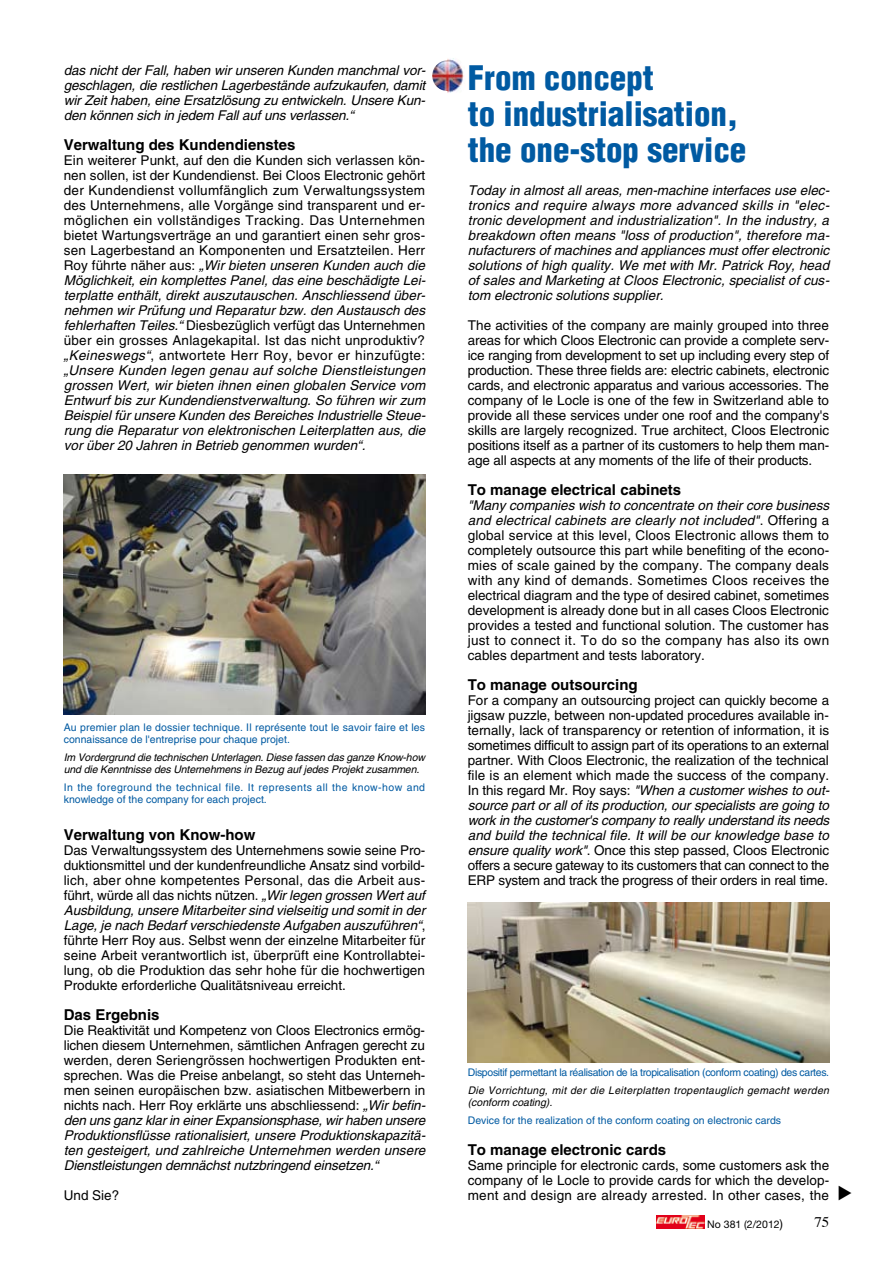
<style>
.page{position:relative;width:893px;height:1263px;background:#fff}
.page>*{position:absolute;margin:0;border:0;box-sizing:border-box;transform-origin:0 0}
.t1{font:900 condensed 33px/36px "Helvetica";color:#005aa2}
.t2{font:700 15px "Helvetica";color:#000}
.t3{font:13.5px/15px "Helvetica";color:#000;text-align:justify}
.t4{font:italic 13.5px/15px "Helvetica";color:#000;text-align:justify}
.t5{font:10.5px/12px "Helvetica";color:#005aa2}
.t6{font:italic 10.5px/12px "Helvetica";letter-spacing:-.01em;color:#000}
.t7{font:10.5px/12px "Helvetica";letter-spacing:.04em;color:#005aa2}
.t8{font:italic 10.5px/12px "Helvetica";letter-spacing:.03em;color:#000}
.t9{font:10.5px "Helvetica";letter-spacing:-.03em;color:#005aa2}
.t10{font:10.5px "Helvetica Neue";color:#000}
.s1{font-style:normal}
.s2{font-style:italic}
.s3{font-size:12px}
</style>
<div class="page">
<svg style="left:656px;top:1215px;width:1px;height:13px"></svg>
<img style="left:657px;top:1215px;width:47px;height:13px">
<img style="left:64px;top:475px;width:361px;height:239px">
<img style="left:432px;top:58px;width:32px;height:35px">
<img style="left:468px;top:902px;width:361px;height:161px">
<p class="t4" style="left:64px;top:63px;width:363px">das nicht der Fall, haben wir unseren Kunden manchmal vor&shy;geschlagen, die restlichen Lagerbestände aufzukaufen, damit wir Zeit haben, eine Ersatzlösung zu entwickeln. Unsere Kun&shy;den können sich in jedem Fall auf uns verlassen.“</p>
<p class="t2" style="left:64px;top:135px;width:233px">Verwaltung des Kundendienstes</p>
<p class="t4" style="left:64px;top:153px;width:363px"><span class="s1">Ein weiterer Punkt, auf den die Kunden sich verlassen kön&shy;nen sollen, ist der Kundendienst. Bei Cloos Electronic gehört der Kundendienst vollumfänglich zum Verwaltungssystem des Unternehmens, alle Vorgänge sind transparent und er&shy;möglichen ein vollständiges Tracking. Das Unternehmen bietet Wartungsverträge an und garantiert einen sehr gros&shy;sen Lagerbestand an Komponenten und Ersatzteilen. Herr Roy führte näher aus:</span> „Wir bieten unseren Kunden auch die Möglichkeit, ein komplettes Panel, das eine beschädigte Lei&shy;terplatte enthält, direkt auszutauschen. Anschliessend über&shy;nehmen wir Prüfung und Reparatur bzw. den Austausch des fehlerhaften Teiles.“ <span class="s1">Diesbezüglich verfügt das Unternehmen über ein grosses Anlagekapital. Ist das nicht unproduktiv? </span>„Keineswegs“<span class="s1">, antwortete Herr Roy, bevor er hinzufügte: </span>„Unsere Kunden legen genau auf solche Dienstleistungen grossen Wert, wir bieten ihnen einen globalen Service vom Entwurf bis zur Kundendienstverwaltung. So führen wir zum Beispiel für unsere Kunden des Bereiches Industrielle Steue&shy;rung die Reparatur von elektronischen Leiterplatten aus, die vor über 20 Jahren in Betrieb genommen wurden“.</p>
<p class="t5" style="left:64px;top:721px;width:363px">Au premier plan le dossier technique. Il représente tout le savoir faire et les connaissance de l'entreprise pour chaque projet.</p>
<p class="t6" style="left:64px;top:751px;width:363px">Im Vordergrund die technischen Unterlagen. Diese fassen das ganze Know-how und die Kenntnisse des Unternehmens in Bezug auf jedes Projekt zusammen.</p>
<p class="t7" style="left:64px;top:781px;width:363px">In the foreground the technical file. It represents all the know-how and knowledge of the company for each project.</p>
<p class="t2" style="left:64px;top:825px;width:193px">Verwaltung von Know-how</p>
<p class="t3" style="left:64px;top:843px;width:363px">Das Verwaltungssystem des Unternehmens sowie seine Pro&shy;duktionsmittel und der kundenfreundliche Ansatz sind vorbild&shy;lich, aber ohne kompetentes Personal, das die Arbeit aus&shy;führt, würde all das nichts nützen. <span class="s2">„Wir legen grossen Wert auf Ausbildung, unsere Mitarbeiter sind vielseitig und somit in der Lage, je nach Bedarf verschiedenste Aufgaben auszuführen“</span>, führte Herr Roy aus. Selbst wenn der einzelne Mitarbeiter für seine Arbeit verantwortlich ist, überprüft eine Kontrollabtei&shy;lung, ob die Produktion das sehr hohe für die hochwertigen Produkte erforderliche Qualitätsniveau erreicht.</p>
<p class="t2" style="left:64px;top:1005px;width:97px">Das Ergebnis</p>
<p class="t3" style="left:64px;top:1023px;width:363px">Die Reaktivität und Kompetenz von Cloos Electronics ermög&shy;lichen diesem Unternehmen, sämtlichen Anfragen gerecht zu werden, deren Seriengrössen hochwertigen Produkten ent&shy;sprechen. Was die Preise anbelangt, so steht das Unterneh&shy;men seinen europäischen bzw. asiatischen Mitbewerbern in nichts nach. Herr Roy erklärte uns abschliessend: <span class="s2">„Wir befin&shy;den uns ganz klar in einer Expansionsphase, wir haben unsere Produktionsflüsse rationalisiert, unsere Produktionskapazitä&shy;ten gesteigert, und zahlreiche Unternehmen werden unsere Dienstleistungen demnächst nutzbringend einsetzen.“</span></p>
<p class="t3" style="left:64px;top:1188px;width:57px">Und Sie?</p>
<h1 class="t1" style="left:468px;top:60px;width:280px">From concept<br>to industrialisation, the one-stop service</h1>
<p class="t4" style="left:468px;top:183px;width:363px">Today in almost all areas, men-machine interfaces use elec&shy;tronics and require always more advanced skills in "elec&shy;tronic development and industrialization". In the industry, a breakdown often means "loss of production", therefore ma&shy;nufacturers of machines and appliances must offer electronic solutions of high quality. We met with Mr. Patrick Roy, head of sales and Marketing at Cloos Electronic, specialist of cus&shy;tom electronic solutions supplier.</p>
<p class="t3" style="left:468px;top:318px;width:363px">The activities of the company are mainly grouped into three areas for which Cloos Electronic can provide a complete serv&shy;ice ranging from development to set up including every step of production. These three fields are: electric cabinets, electronic cards, and electronic apparatus and various accessories. The company of le Locle is one of the few in Switzerland able to provide all these services under one roof and the company's skills are largely recognized. True architect, Cloos Electronic positions itself as a partner of its customers to help them man&shy;age all aspects at any moments of the life of their products.</p>
<p class="t2" style="left:468px;top:480px;width:215px">To manage electrical cabinets</p>
<p class="t3" style="left:468px;top:498px;width:363px"><span class="s2">"Many companies wish to concentrate on their core business and electrical cabinets are clearly not included"</span>. Offering a global service at this level, Cloos Electronic allows them to completely outsource this part while benefiting of the econo&shy;mies of scale gained by the company. The company deals with any kind of demands. Sometimes Cloos receives the electrical diagram and the type of desired cabinet, sometimes development is already done but in all cases Cloos Electronic provides a tested and functional solution. The customer has just to connect it. To do so the company has also its own cables department and tests laboratory.</p>
<p class="t2" style="left:468px;top:675px;width:172px">To manage outsourcing</p>
<p class="t3" style="left:468px;top:693px;width:363px">For a company an outsourcing project can quickly become a jigsaw puzzle, between non-updated procedures available in&shy;ternally, lack of transparency or retention of information, it is sometimes difficult to assign part of its operations to an external partner. With Cloos Electronic, the realization of the technical file is an element which made the success of the company.<br>In this regard Mr. Roy says: <span class="s2">"When a customer wishes to out&shy;source part or all of its production, our specialists are going to work in the customer's company to really understand its needs and build the technical file. It will be our knowledge base to ensure quality work"</span>. Once this step passed, Cloos Electronic offers a secure gateway to its customers that can connect to the ERP system and track the progress of their orders in real time.</p>
<p class="t9" style="left:468px;top:1066px;width:363px">Dispositif permettant la réalisation de la tropicalisation (conform coating) des cartes.</p>
<p class="t8" style="left:468px;top:1084px;width:363px">Die Vorrichtung, mit der die Leiterplatten tropentauglich gemacht werden (conform coating).</p>
<p class="t5" style="left:468px;top:1114px;width:315px">Device for the realization of the conform coating on electronic cards</p>
<p class="t2" style="left:468px;top:1140px;width:200px">To manage electronic cards</p>
<p class="t3" style="left:468px;top:1158px;width:363px">Same principle for electronic cards, some customers ask the company of le Locle to provide cards for which the develop&shy;ment and design are already arrested. In other cases, the</p>
<p class="t10" style="left:707px;top:1218px;width:77px">No 381 (2/2012<span class="s3">)</span></p>
</div>
